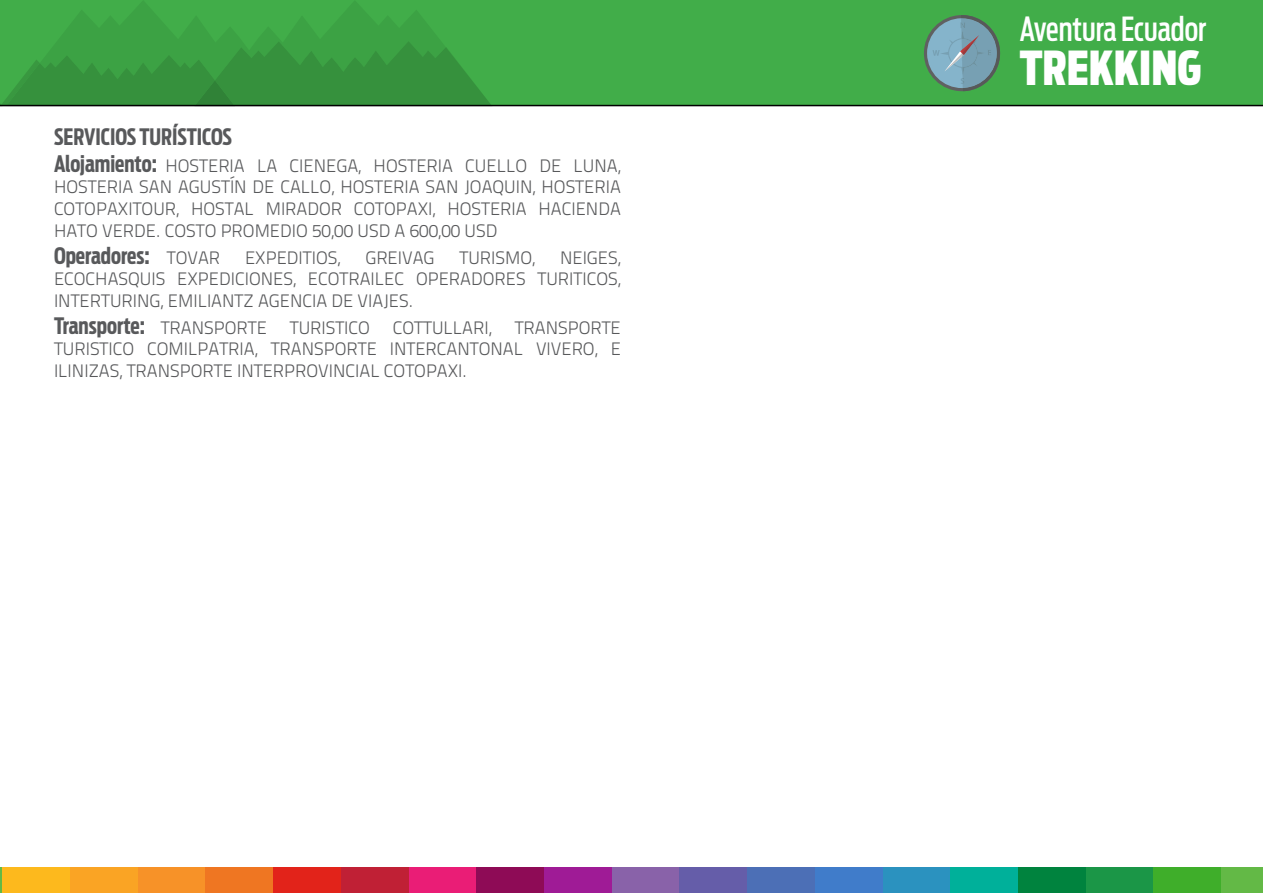
<style>
.page{position:relative;width:1263px;height:893px;background:#fff}
.page>*{position:absolute;margin:0;border:0;box-sizing:border-box;transform-origin:0 0}
.t1{font:900 46.5px "Antenna Ext Cond Beta";color:#fff}
.t2{font:500 33px "Antenna Ext Cond Beta";color:#fff}
.t3{font:700 22.5px "Antenna Ext Cond Beta";color:#58595b}
.t4{font:300 18px/21.6px "Titillium Text 22 L";color:#58595b;text-align:justify}
.s1{font-family:"Antenna Ext Cond Beta";font-weight:700;font-size:22.5px}
.s2{font-family:"Titillium Text 22 L";font-weight:300;font-size:18px}
</style>
<div class="page">
<div style="left:492px;top:0;width:771px;height:106px;background:#41ad49"></div>
<svg style="left:0;top:0;width:492px;height:106px;background:#3a9d42"></svg>
<svg style="left:924px;top:15px;width:76px;height:76px;background:#6e9f97"></svg>
<hr style="left:0;top:867px;width:2px;height:26px;background:#63b946">
<div style="left:2px;top:867px;width:68px;height:26px;background:#fdb91d"></div>
<div style="left:70px;top:867px;width:68px;height:26px;background:#faa424"></div>
<div style="left:138px;top:867px;width:67px;height:26px;background:#f79228"></div>
<div style="left:205px;top:867px;width:68px;height:26px;background:#ef7622"></div>
<div style="left:273px;top:867px;width:68px;height:26px;background:#e2231a"></div>
<div style="left:341px;top:867px;width:68px;height:26px;background:#c02035"></div>
<div style="left:409px;top:867px;width:67px;height:26px;background:#ea1d76"></div>
<div style="left:476px;top:867px;width:68px;height:26px;background:#8e0b56"></div>
<div style="left:544px;top:867px;width:68px;height:26px;background:#9f1b96"></div>
<div style="left:612px;top:867px;width:67px;height:26px;background:#8962a9"></div>
<div style="left:679px;top:867px;width:68px;height:26px;background:#655da9"></div>
<div style="left:747px;top:867px;width:68px;height:26px;background:#4c6fb6"></div>
<div style="left:815px;top:867px;width:68px;height:26px;background:#407cca"></div>
<div style="left:883px;top:867px;width:67px;height:26px;background:#2b92bf"></div>
<div style="left:950px;top:867px;width:68px;height:26px;background:#00b09a"></div>
<div style="left:1018px;top:867px;width:68px;height:26px;background:#00833e"></div>
<div style="left:1086px;top:867px;width:67px;height:26px;background:#1b9647"></div>
<div style="left:1153px;top:867px;width:68px;height:26px;background:#3fae2a"></div>
<div style="left:1221px;top:867px;width:42px;height:26px;background:#63b946"></div>
<p class="t3" style="left:54px;top:124px;width:180px">SERVICIOS TURÍSTICOS</p>
<p class="t4" style="left:54px;top:154px;width:568px"><span class="s1">Alojamiento:</span> HOSTERIA LA CIENEGA, HOSTERIA CUELLO DE LUNA, HOSTERIA SAN AGUSTÍN DE CALLO, HOSTERIA SAN JOAQUIN, HOSTERIA COTOPAXITOUR, HOSTAL MIRADOR COTOPAXI, HOSTERIA HACIENDA HATO VERDE. COSTO PROMEDIO 50,00 USD A 600,00 USD</p>
<p class="t3" style="left:54px;top:242px;width:168px">Operadores: <span class="s2">TOVAR</span></p>
<p class="t4" style="left:245px;top:246px;width:97px">EXPEDITIOS,</p>
<p class="t4" style="left:365px;top:246px;width:71px">GREIVAG</p>
<p class="t4" style="left:459px;top:246px;width:77px">TURISMO,</p>
<p class="t4" style="left:54px;top:246px;width:568px;text-indent:506px">NEIGES, ECOCHASQUIS EXPEDICIONES, ECOTRAILEC OPERADORES TURITICOS, INTERTURING, EMILIANTZ AGENCIA DE VIAJES.</p>
<p class="t3" style="left:54px;top:313px;width:214px">Transporte: <span class="s2">TRANSPORTE</span></p>
<p class="t4" style="left:290px;top:316px;width:82px">TURISTICO</p>
<p class="t4" style="left:393px;top:316px;width:100px">COTTULLARI,</p>
<p class="t4" style="left:54px;top:316px;width:568px;text-indent:461px">TRANSPORTE TURISTICO COMILPATRIA, TRANSPORTE INTERCANTONAL VIVERO, E ILINIZAS, TRANSPORTE INTERPROVINCIAL COTOPAXI.</p>
<h2 class="t2" style="left:1020px;top:10px;width:188px">Aventura Ecuador</h2>
<h1 class="t1" style="left:1020px;top:40px;width:183px">TREKKING</h1>
</div>
